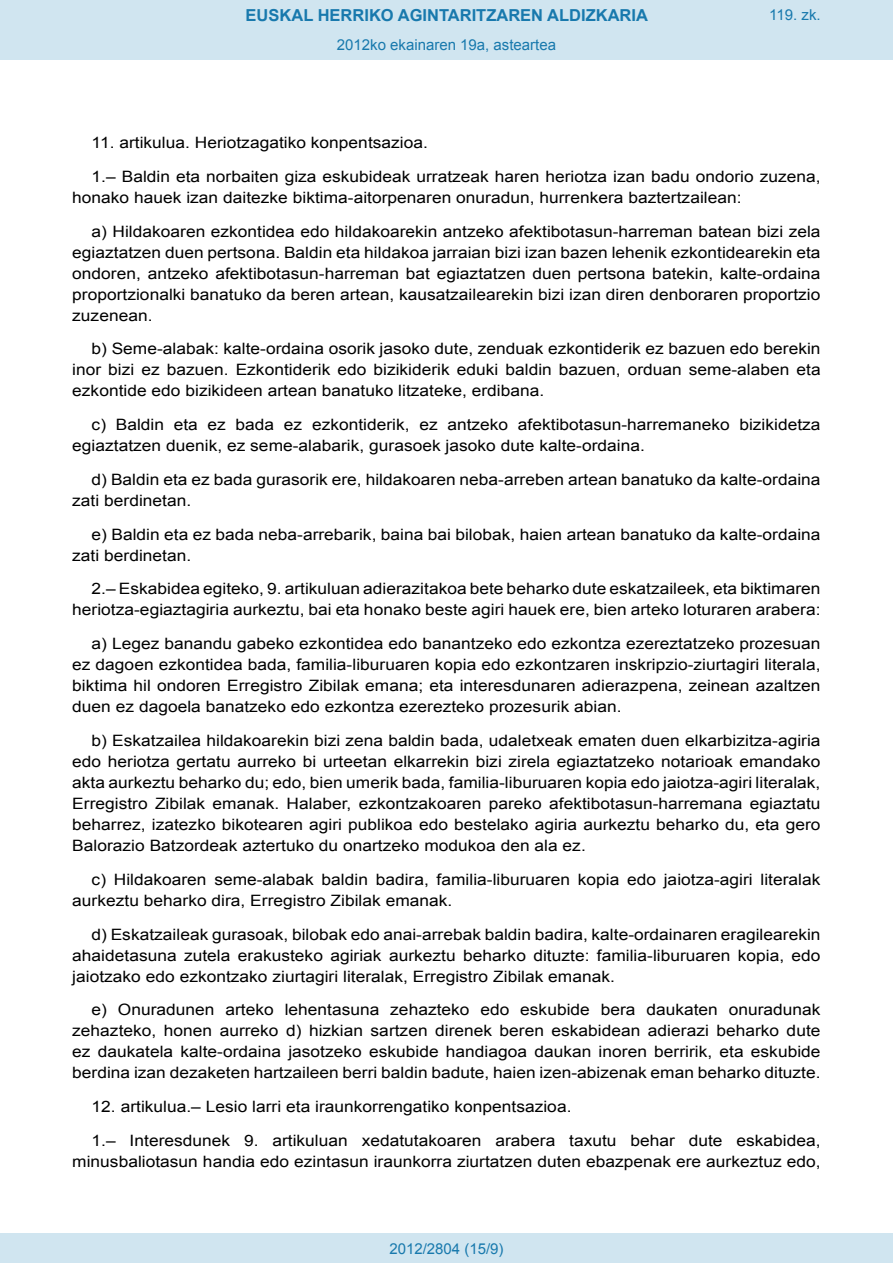
<style>
.page{position:relative;width:893px;height:1263px;background:#fff}
.page>*{position:absolute;margin:0;border:0;box-sizing:border-box;transform-origin:0 0}
.t1{font:700 16.5px "Arial";color:#1879ad}
.BOPVDetalle{font:15.6px/21px "Arial";color:#000;text-align:justify;scale:1.11 1}
.Paginacion_Centro{font:15px "Arial";color:#1879ad}
</style>
<div class="page">
<div style="left:0;top:0;width:893px;height:60px;background:#d0e5f0"></div>
<div style="left:0;top:1233px;width:893px;height:30px;background:#d0e5f0"></div>
<p class="t1" style="left:246px;top:4px;width:404px">EUSKAL HERRIKO AGINTARITZAREN ALDIZKARIA</p>
<p class="Paginacion_Centro" style="left:337px;top:35px;width:221px">2012ko ekainaren 19a, asteartea</p>
<p class="Paginacion_Centro" style="left:769px;top:5px;width:53px">119. zk.</p>
<p class="BOPVDetalle" style="left:92px;top:132px;width:304px">11. artikulua. Heriotzagatiko konpentsazioa.</p>
<p class="BOPVDetalle" style="left:72px;top:166px;width:676px;text-indent:19px">1.– Baldin eta norbaiten giza eskubideak urratzeak haren heriotza izan badu ondorio zuzena, honako hauek izan daitezke biktima-aitorpenaren onuradun, hurrenkera baztertzailean:</p>
<p class="BOPVDetalle" style="left:72px;top:221px;width:676px;text-indent:19px">a) Hildakoaren ezkontidea edo hildakoarekin antzeko afektibotasun-harreman batean bizi zela egiaztatzen duen pertsona. Baldin eta hildakoa jarraian bizi izan bazen lehenik ezkontidearekin eta ondoren, antzeko afektibotasun-harreman bat egiaztatzen duen pertsona batekin, kalte-ordaina proportzionalki banatuko da beren artean, kausatzailearekin bizi izan diren denboraren proportzio zuzenean.</p>
<p class="BOPVDetalle" style="left:72px;top:339px;width:676px;text-indent:19px">b) Seme-alabak: kalte-ordaina osorik jasoko dute, zenduak ezkontiderik ez bazuen edo berekin inor bizi ez bazuen. Ezkontiderik edo bizikiderik eduki baldin bazuen, orduan seme-alaben eta ezkontide edo bizikideen artean banatuko litzateke, erdibana.</p>
<p class="BOPVDetalle" style="left:72px;top:414px;width:676px;text-indent:19px">c) Baldin eta ez bada ez ezkontiderik, ez antzeko afektibotasun-harremaneko bizikidetza egiaztatzen duenik, ez seme-alabarik, gurasoek jasoko dute kalte-ordaina.</p>
<p class="BOPVDetalle" style="left:72px;top:469px;width:676px;text-indent:19px">d) Baldin eta ez bada gurasorik ere, hildakoaren neba-arreben artean banatuko da kalte-ordaina zati berdinetan.</p>
<p class="BOPVDetalle" style="left:72px;top:524px;width:676px;text-indent:19px">e) Baldin eta ez bada neba-arrebarik, baina bai bilobak, haien artean banatuko da kalte-ordaina zati berdinetan.</p>
<p class="BOPVDetalle" style="left:72px;top:579px;width:676px;text-align:right">2.– Eskabidea egiteko, 9. artikuluan adierazitakoa bete beharko dute eskatzaileek, eta biktimaren heriotza-egiaztagiria aurkeztu, bai eta honako beste agiri hauek ere, bien arteko loturaren arabera:</p>
<p class="BOPVDetalle" style="left:72px;top:633px;width:676px;text-indent:19px">a) Legez banandu gabeko ezkontidea edo banantzeko edo ezkontza ezereztatzeko prozesuan ez dagoen ezkontidea bada, familia-liburuaren kopia edo ezkontzaren inskripzio-ziurtagiri literala, biktima hil ondoren Erregistro Zibilak emana; eta interesdunaren adierazpena, zeinean azaltzen duen ez dagoela banatzeko edo ezkontza ezerezteko prozesurik abian.</p>
<p class="BOPVDetalle" style="left:72px;top:730px;width:676px;text-indent:19px">b) Eskatzailea hildakoarekin bizi zena baldin bada, udaletxeak ematen duen elkarbizitza-agiria edo heriotza gertatu aurreko bi urteetan elkarrekin bizi zirela egiaztatzeko notarioak emandako akta aurkeztu beharko du; edo, bien umerik bada, familia-liburuaren kopia edo jaiotza-agiri literalak, Erregistro Zibilak emanak. Halaber, ezkontzakoaren pareko afektibotasun-harremana egiaztatu beharrez, izatezko bikotearen agiri publikoa edo bestelako agiria aurkeztu beharko du, eta gero Balorazio Batzordeak aztertuko du onartzeko modukoa den ala ez.</p>
<p class="BOPVDetalle" style="left:72px;top:869px;width:675px;text-indent:19px">c) Hildakoaren seme-alabak baldin badira, familia-liburuaren kopia edo jaiotza-agiri literalak aurkeztu beharko dira, Erregistro Zibilak emanak.</p>
<p class="BOPVDetalle" style="left:72px;top:924px;width:676px;text-indent:19px">d) Eskatzaileak gurasoak, bilobak edo anai-arrebak baldin badira, kalte-ordainaren eragilearekin ahaidetasuna zutela erakusteko agiriak aurkeztu beharko dituzte: familia-liburuaren kopia, edo jaiotzako edo ezkontzako ziurtagiri literalak, Erregistro Zibilak emanak.</p>
<p class="BOPVDetalle" style="left:72px;top:999px;width:676px;text-indent:19px">e) Onuradunen arteko lehentasuna zehazteko edo eskubide bera daukaten onuradunak zehazteko, honen aurreko d) hizkian sartzen direnek beren eskabidean adierazi beharko dute ez daukatela kalte-ordaina jasotzeko eskubide handiagoa daukan inoren berririk, eta eskubide berdina izan dezaketen hartzaileen berri baldin badute, haien izen-abizenak eman beharko dituzte.</p>
<p class="BOPVDetalle" style="left:92px;top:1096px;width:434px">12. artikulua.– Lesio larri eta iraunkorrengatiko konpentsazioa.</p>
<p class="BOPVDetalle" style="left:72px;top:1130px;width:676px;text-align:right">1.– Interesdunek 9. artikuluan xedatutakoaren arabera taxutu behar dute eskabidea, minusbaliotasun handia edo ezintasun iraunkorra ziurtatzen duten ebazpenak ere aurkeztuz edo,</p>
<p class="Paginacion_Centro" style="left:389px;top:1238px;width:116px">2012/2804 (15/9)</p>
</div>
